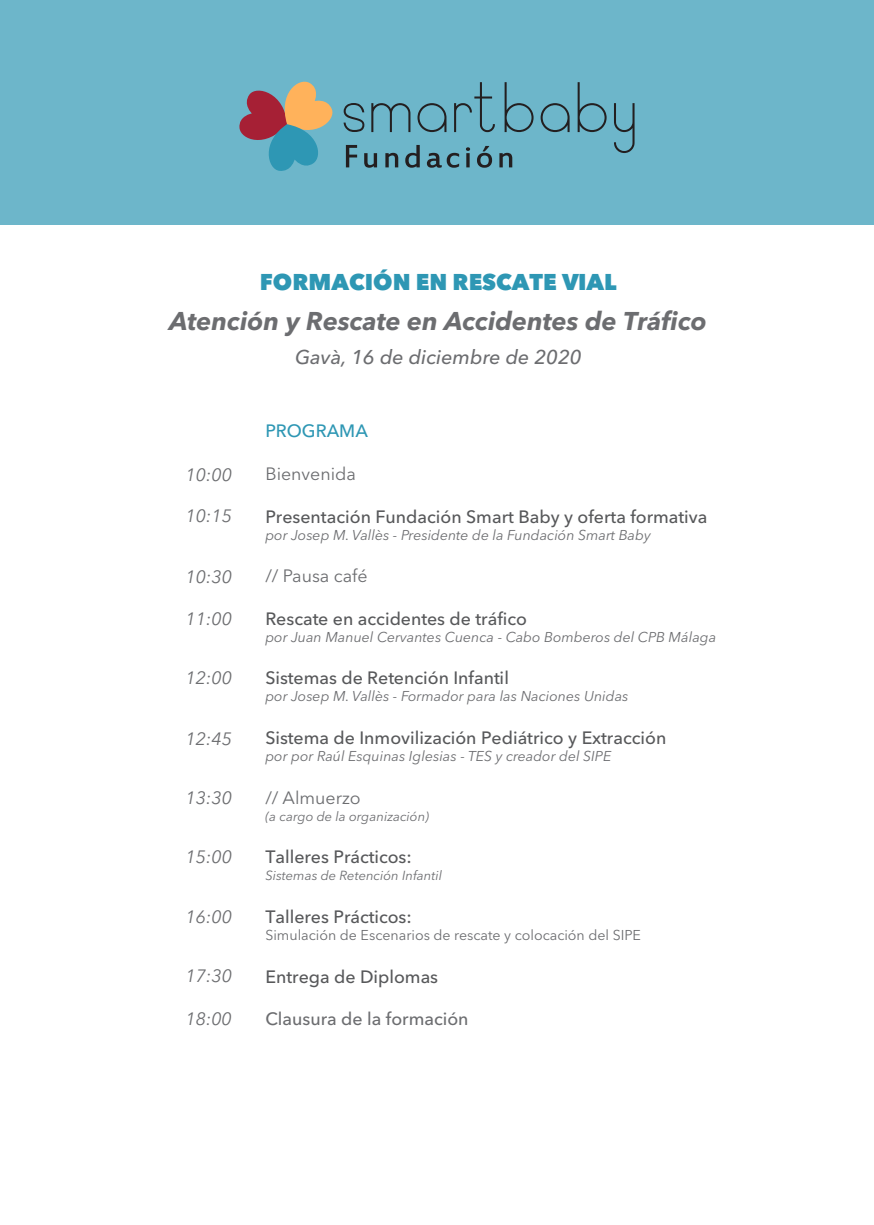
<style>
.page{position:relative;width:874px;height:1225px;background:#fff}
.page>*{position:absolute;margin:0;border:0;box-sizing:border-box;transform-origin:0 0}
.t1{font:italic 700 25.6px "Avenir Next LT Pro";color:#6c6d70}
.t2{font:800 22.6px "Avenir Next LT Pro";color:#2e97b4}
.t3{font:italic 500 19.8px "Avenir Next LT Pro";color:#6c6d70}
.t4{font:500 17.8px "Avenir Next LT Pro";color:#57585a}
.t5{font:italic 17.8px "Avenir Next LT Pro";color:#6c6d70}
.t6{font:17.8px "Avenir Next LT Pro";color:#6c6d70}
.t7{font:500 17.8px "Avenir Next LT Pro";color:#6c6d70}
.t8{font:500 17.8px "Avenir Next LT Pro";color:#2e97b4}
.t9{font:italic 14.2px "Avenir Next LT Pro";color:#6c6d70}
.t10{font:14.2px "Avenir Next LT Pro";color:#6c6d70}
.t11{font:italic 13px "Avenir Next LT Pro";color:#6c6d70}
</style>
<div class="page">
<div style="left:0;top:0;width:873px;height:225px;background:#6db6ca"></div>
<svg style="left:343px;top:103px;width:21px;height:29px"></svg>
<svg style="left:371px;top:103px;width:39px;height:29px"></svg>
<svg style="left:417px;top:103px;width:29px;height:29px"></svg>
<svg style="left:454px;top:82px;width:40px;height:50px"></svg>
<svg style="left:504px;top:82px;width:29px;height:50px"></svg>
<svg style="left:540px;top:103px;width:29px;height:29px"></svg>
<svg style="left:577px;top:82px;width:29px;height:50px"></svg>
<svg style="left:614px;top:103px;width:20px;height:50px"></svg>
<svg style="left:239px;top:81px;width:94px;height:90px"></svg>
<svg style="left:346px;top:145px;width:11px;height:22px"></svg>
<svg style="left:364px;top:153px;width:13px;height:15px"></svg>
<svg style="left:385px;top:153px;width:13px;height:14px"></svg>
<svg style="left:405px;top:145px;width:14px;height:23px"></svg>
<svg style="left:426px;top:153px;width:33px;height:15px"></svg>
<svg style="left:466px;top:147px;width:4px;height:20px"></svg>
<svg style="left:477px;top:146px;width:15px;height:22px"></svg>
<svg style="left:499px;top:153px;width:13px;height:14px"></svg>
<p class="t2" style="left:259px;top:268px;width:358px">FORMACIÓN EN RESCATE VIAL</p>
<h1 class="t1" style="left:169px;top:299px;width:538px">Atención y Rescate en Accidentes de Tráfico</h1>
<p class="t3" style="left:295px;top:340px;width:288px">Gavà, 16 de diciembre de 2020</p>
<p class="t5" style="left:185px;top:464px;width:48px">10:00</p>
<p class="t5" style="left:185px;top:505px;width:48px">10:15</p>
<p class="t5" style="left:185px;top:566px;width:48px">10:30</p>
<p class="t5" style="left:185px;top:608px;width:48px">11:00</p>
<p class="t5" style="left:185px;top:667px;width:48px">12:00</p>
<p class="t5" style="left:185px;top:728px;width:48px">12:45</p>
<p class="t5" style="left:185px;top:787px;width:48px">13:30</p>
<p class="t5" style="left:185px;top:846px;width:48px">15:00</p>
<p class="t5" style="left:185px;top:906px;width:48px">16:00</p>
<p class="t5" style="left:185px;top:965px;width:48px">17:30</p>
<p class="t5" style="left:185px;top:1008px;width:48px">18:00</p>
<p class="t8" style="left:265px;top:416px;width:104px">PROGRAMA</p>
<p class="t6" style="left:265px;top:463px;width:92px">Bienvenida</p>
<p class="t4" style="left:265px;top:501px;width:443px">Presentación Fundación Smart Baby y oferta formativa</p>
<p class="t9" style="left:265px;top:526px;width:387px">por Josep M. Vallès - Presidente de la Fundación Smart Baby</p>
<p class="t6" style="left:265px;top:565px;width:104px">// Pausa café</p>
<p class="t4" style="left:265px;top:603px;width:263px">Rescate en accidentes de tráfico</p>
<p class="t9" style="left:265px;top:628px;width:452px">por Juan Manuel Cervantes Cuenca - Cabo Bomberos del CPB Málaga</p>
<p class="t4" style="left:265px;top:663px;width:245px">Sistemas de Retención Infantil</p>
<p class="t9" style="left:265px;top:688px;width:364px">por Josep M. Vallès - Formador para las Naciones Unidas</p>
<p class="t4" style="left:265px;top:722px;width:402px">Sistema de Inmovilización Pediátrico y Extracción</p>
<p class="t9" style="left:265px;top:747px;width:347px">por por Raúl Esquinas Iglesias - TES y creador del SIPE</p>
<p class="t6" style="left:265px;top:787px;width:97px">// Almuerzo</p>
<p class="t11" style="left:265px;top:808px;width:165px">(a cargo de la organización)</p>
<p class="t4" style="left:265px;top:842px;width:148px">Talleres Prácticos:</p>
<p class="t11" style="left:265px;top:868px;width:178px">Sistemas de Retención Infantil</p>
<p class="t4" style="left:265px;top:901px;width:148px">Talleres Prácticos:</p>
<p class="t10" style="left:265px;top:926px;width:377px">Simulación de Escenarios de rescate y colocación del SIPE</p>
<p class="t4" style="left:265px;top:961px;width:174px">Entrega de Diplomas</p>
<p class="t7" style="left:265px;top:1004px;width:205px">Clausura de la formación</p>
</div>
